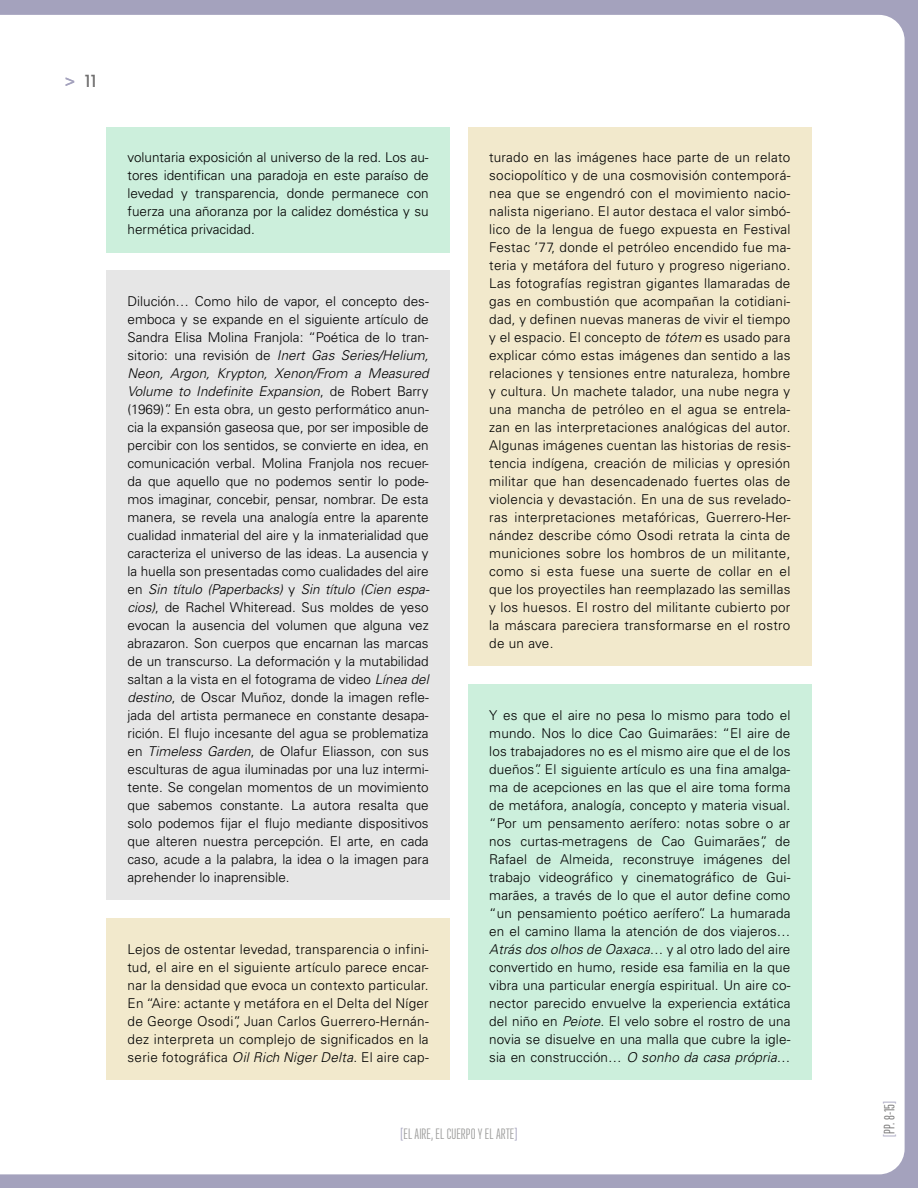
<style>
.page{position:relative;width:918px;height:1188px;background:#a4a2bd}
.page>*{position:absolute;margin:0;border:0;box-sizing:border-box;transform-origin:0 0}
.t1{font:17.55px "Bunday Sans Semi Bold Up";color:#706f6f}
.t2{font:15px "Ristretto Pro";color:#9d9d9c}
.t3{font:15px "Ristretto Pro";color:#706f6f}
.t4{font:300 13.5px/18px "Univers LT Std";letter-spacing:.01em;color:#000;text-align:justify}
.s1{font-family:"Rotis Sans Serif Std";font-weight:700;color:#a4a2bd}
.s2{font-style:italic}
.s3{color:#a4a2bd}
</style>
<div class="page">
<div style="left:0;top:15px;width:905px;height:1159px;background:#fff"></div>
<div style="left:106px;top:270px;width:344px;height:630px;background:#e6e6e6"></div>
<div style="left:106px;top:918px;width:344px;height:162px;background:#f2e9cc"></div>
<div style="left:468px;top:128px;width:344px;height:538px;background:#f2e9cc"></div>
<div style="left:468px;top:684px;width:344px;height:396px;background:#ccefdc"></div>
<div style="left:106px;top:128px;width:344px;height:125px;background:#ccefdc"></div>
<p class="t1" style="left:65px;top:71px;width:33px"><span class="s1">&gt;</span> 11</p>
<p class="t4" style="left:128px;top:148px;width:303px">voluntaria exposición al universo de la red. Los au&shy;tores identifican una paradoja en este paraíso de levedad y transparencia, donde permanece con fuerza una añoranza por la calidez doméstica y su hermética privacidad.</p>
<p class="t4" style="left:128px;top:292px;width:303px">Dilución… Como hilo de vapor, el concepto des&shy;emboca y se expande en el siguiente artículo de Sandra Elisa Molina Franjola: “Poética de lo tran&shy;sitorio: una revisión de <span class="s2">Inert Gas Series/Helium, Neon, Argon, Krypton, Xenon/From a Measured Volume to Indefinite Expansion</span>, de Robert Barry (1969)”. En esta obra, un gesto performático anun&shy;cia la expansión gaseosa que, por ser imposible de percibir con los sentidos, se convierte en idea, en comunicación verbal. Molina Franjola nos recuer&shy;da que aquello que no podemos sentir lo pode&shy;mos imaginar, concebir, pensar, nombrar. De esta manera, se revela una analogía entre la aparente cualidad inmaterial del aire y la inmaterialidad que caracteriza el universo de las ideas. La ausencia y la huella son presentadas como cualidades del aire en <span class="s2">Sin título (Paperbacks)</span> y <span class="s2">Sin título (Cien espa&shy;cios)</span>, de Rachel Whiteread. Sus moldes de yeso evocan la ausencia del volumen que alguna vez abrazaron. Son cuerpos que encarnan las marcas de un transcurso. La deformación y la mutabilidad saltan a la vista en el fotograma de video <span class="s2">Línea del destino</span>, de Oscar Muñoz, donde la imagen refle&shy;jada del artista permanece en constante desapa&shy;rición. El flujo incesante del agua se problematiza en <span class="s2">Timeless Garden</span>, de Olafur Eliasson, con sus esculturas de agua iluminadas por una luz intermi&shy;tente. Se congelan momentos de un movimiento que sabemos constante. La autora resalta que solo podemos fijar el flujo mediante dispositivos que alteren nuestra percepción. El arte, en cada caso, acude a la palabra, la idea o la imagen para aprehender lo inaprensible.</p>
<p class="t4" style="left:128px;top:940px;width:303px">Lejos de ostentar levedad, transparencia o infini&shy;tud, el aire en el siguiente artículo parece encar&shy;nar la densidad que evoca un contexto particular.<br>En “Aire: actante y metáfora en el Delta del Níger de George Osodi”, Juan Carlos Guerrero-Hernán&shy;dez interpreta un complejo de significados en la serie fotográfica <span class="s2">Oil Rich Niger Delta</span>. El aire cap-</p>
<p class="t4" style="left:489px;top:148px;width:303px">turado en las imágenes hace parte de un relato sociopolítico y de una cosmovisión contemporá&shy;nea que se engendró con el movimiento nacio&shy;nalista nigeriano. El autor destaca el valor simbó&shy;lico de la lengua de fuego expuesta en Festival Festac ’77, donde el petróleo encendido fue ma&shy;teria y metáfora del futuro y progreso nigeriano.<br>Las fotografías registran gigantes llamaradas de gas en combustión que acompañan la cotidiani&shy;dad, y definen nuevas maneras de vivir el tiempo y el espacio. El concepto de <span class="s2">tótem</span> es usado para explicar cómo estas imágenes dan sentido a las relaciones y tensiones entre naturaleza, hombre y cultura. Un machete talador, una nube negra y una mancha de petróleo en el agua se entrela&shy;zan en las interpretaciones analógicas del autor.<br>Algunas imágenes cuentan las historias de resis&shy;tencia indígena, creación de milicias y opresión militar que han desencadenado fuertes olas de violencia y devastación. En una de sus revelado&shy;ras interpretaciones metafóricas, Guerrero-Her&shy;nández describe cómo Osodi retrata la cinta de municiones sobre los hombros de un militante, como si esta fuese una suerte de collar en el que los proyectiles han reemplazado las semillas y los huesos. El rostro del militante cubierto por la máscara pareciera transformarse en el rostro de un ave.</p>
<p class="t4" style="left:489px;top:706px;width:303px">Y es que el aire no pesa lo mismo para todo el mundo. Nos lo dice Cao Guimarães: “El aire de los trabajadores no es el mismo aire que el de los dueños”. El siguiente artículo es una fina amalga&shy;ma de acepciones en las que el aire toma forma de metáfora, analogía, concepto y materia visual. “Por um pensamento aerífero: notas sobre o ar nos curtas-metragens de Cao Guimarães”, de Rafael de Almeida, reconstruye imágenes del trabajo videográfico y cinematográfico de Gui&shy;marães, a través de lo que el autor define como “un pensamiento poético aerífero”. La humarada en el camino llama la atención de dos viajeros… <span class="s2">Atrás dos olhos de Oaxaca</span>… y al otro lado del aire convertido en humo, reside esa familia en la que vibra una particular energía espiritual. Un aire co&shy;nector parecido envuelve la experiencia extática del niño en <span class="s2">Peiote.</span> El velo sobre el rostro de una novia se disuelve en una malla que cubre la igle&shy;sia en construcción… <span class="s2">O sonho da casa própria</span>…</p>
<p class="t2" style="left:401px;top:1125px;width:118px"><span class="s3">[</span>EL AIRE, EL CUERPO Y EL ARTE<span class="s3">]</span></p>
<p class="t3" style="left:881px;top:1137px;width:37px;rotate:-90deg"><span class="s3">[</span>PP. 8-15<span class="s3">]</span></p>
</div>
